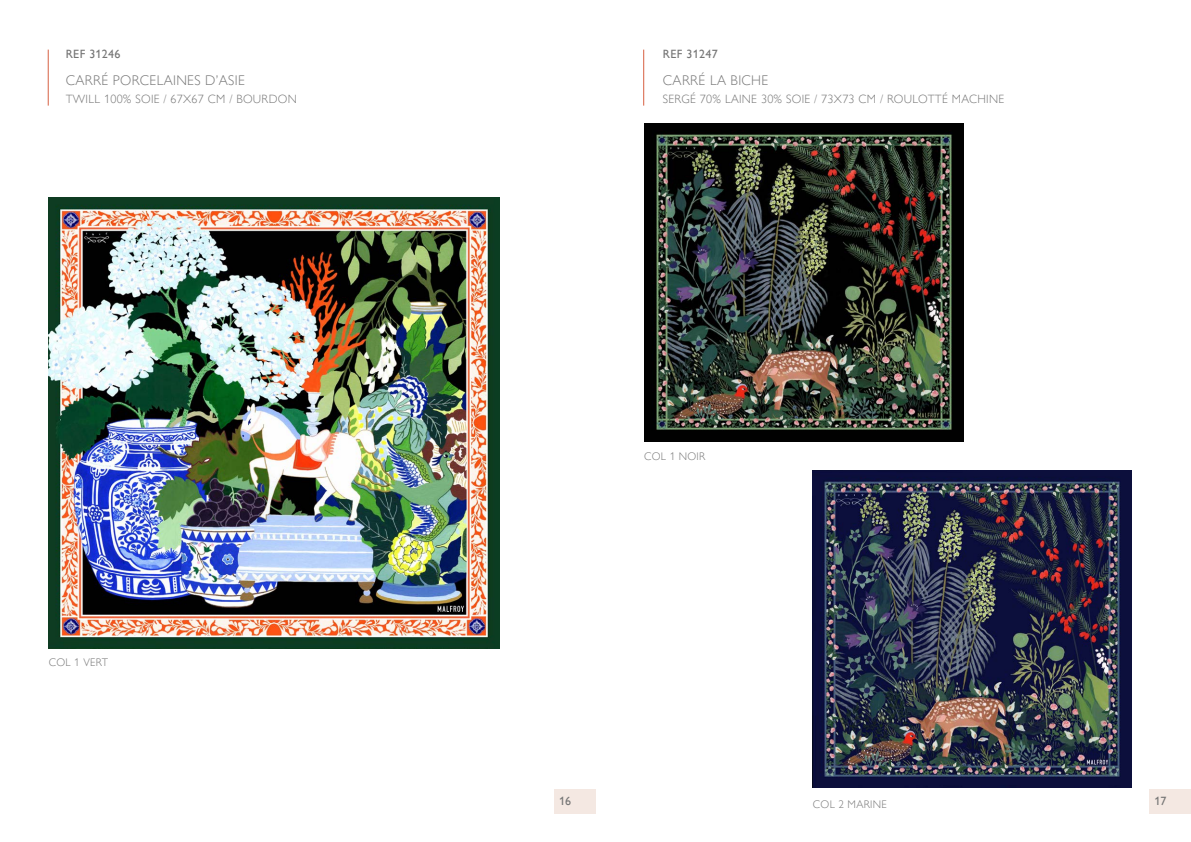
<style>
.page{position:relative;width:1191px;height:842px;background:#fff}
.page>*{position:absolute;margin:0;border:0;box-sizing:border-box;transform-origin:0 0}
.t1{font:300 14px "Gill Sans Nova";letter-spacing:.025em;color:#757575}
.t2{font:300 12px "Gill Sans Nova";letter-spacing:.025em;color:#757575}
.t3{font:12px "Gill Sans Nova";letter-spacing:.025em;color:#757575}
.t4{font:300 11px "Gill Sans Nova";letter-spacing:.025em;color:#757575}
</style>
<div class="page">
<img style="left:49px;top:198px;width:451px;height:451px">
<hr style="left:48px;top:50px;width:1px;height:56px;background:#d76042">
<div style="left:554px;top:789px;width:41px;height:25px;background:#f4e8e2"></div>
<hr style="left:643px;top:50px;width:1px;height:56px;background:#d76042">
<div style="left:1149px;top:789px;width:42px;height:25px;background:#f4e8e2"></div>
<img style="left:644px;top:123px;width:319px;height:318px">
<img style="left:813px;top:470px;width:318px;height:318px">
<p class="t3" style="left:66px;top:47px;width:56px">REF 31246</p>
<p class="t1" style="left:66px;top:72px;width:181px">CARRÉ PORCELAINES D’ASIE</p>
<p class="t2" style="left:66px;top:92px;width:233px">TWILL 100% SOIE / 67X67 CM / BOURDON</p>
<p class="t4" style="left:49px;top:656px;width:61px">COL 1 VERT</p>
<p class="t3" style="left:663px;top:47px;width:56px">REF 31247</p>
<p class="t1" style="left:663px;top:72px;width:107px">CARRÉ LA BICHE</p>
<p class="t2" style="left:663px;top:92px;width:343px">SERGÉ 70% LAINE 30% SOIE / 73X73 CM / ROULOTTÉ MACHINE</p>
<p class="t4" style="left:644px;top:450px;width:63px">COL 1 NOIR</p>
<p class="t3" style="left:559px;top:794px;width:13px">16</p>
<p class="t4" style="left:813px;top:798px;width:75px">COL 2 MARINE</p>
<p class="t3" style="left:1154px;top:794px;width:13px">17</p>
</div>
